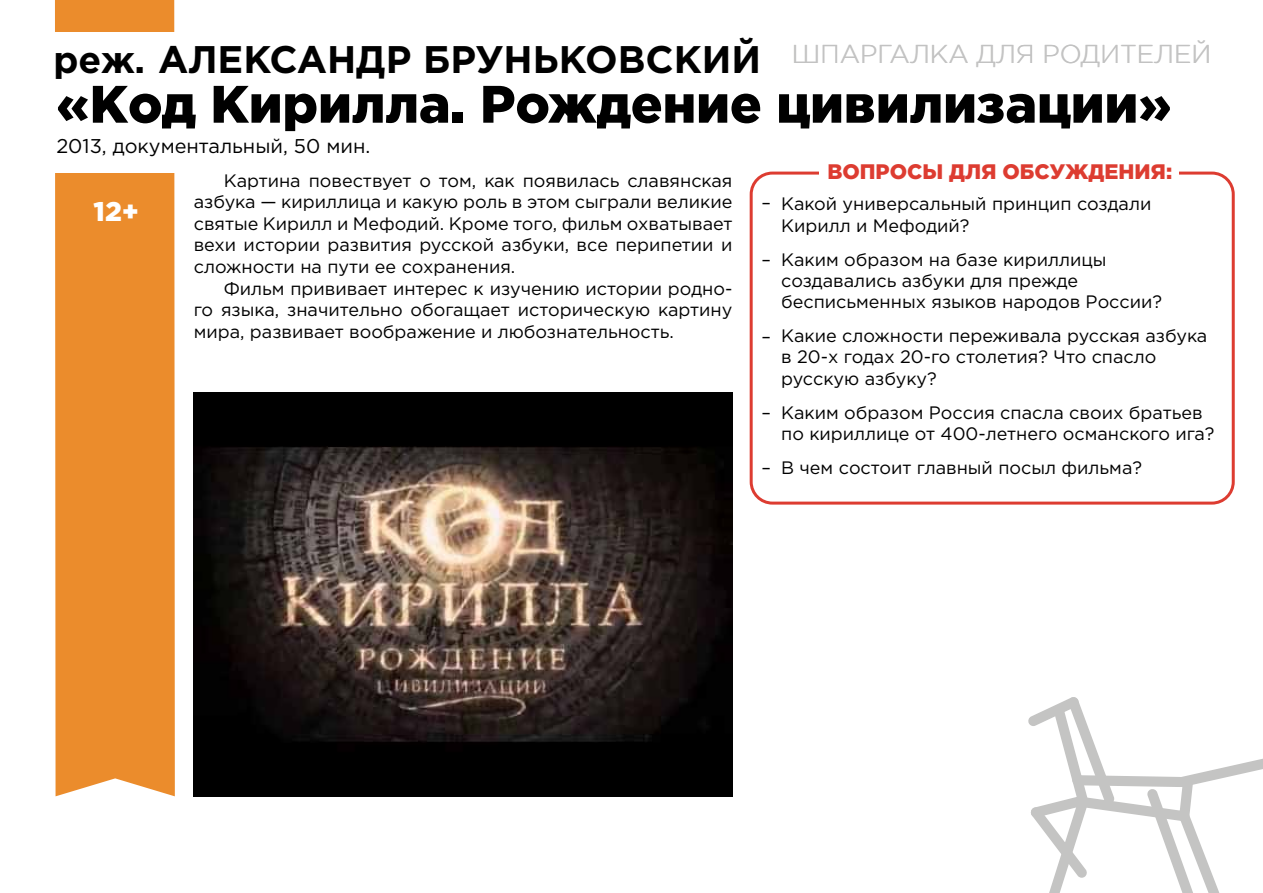
<style>
.page{position:relative;width:1263px;height:893px;background:#fff}
.page>*{position:absolute;margin:0;border:0;box-sizing:border-box;transform-origin:0 0}
.t1{font:900 52.65px "Gotham Pro";color:#000}
.t2{font:700 38.4px "Gotham Pro";color:#000}
.t3{font:900 27px "Gotham Pro";color:#fff}
.t4{font:300 25.8px "Gotham Pro";color:#c5c5c4}
.t5{font:900 21px "Gotham Pro";color:#dd3c31}
.t6{font:19.95px "Gotham Pro";color:#000}
.t7{font:18px/21.6px "Gotham Pro";color:#000}
.s1{font-size:37.2px}
</style>
<div class="page">
<div style="left:750px;top:172px;width:485px;height:333px;border:3px solid #dd3c31;border-radius:21px"></div>
<div style="left:820px;top:156px;width:359px;height:35px;background:#fff"></div>
<div style="left:55px;top:0;width:120px;height:796px;background:#eb8c2c"></div>
<div style="left:52px;top:32px;width:128px;height:141px;background:#fff"></div>
<svg style="left:1028px;top:697px;width:235px;height:196px"></svg>
<img style="left:194px;top:392px;width:538px;height:404px">
<h2 class="t2" style="left:53px;top:37px;width:709px"><span class="s1">реж.</span> АЛЕКСАНДР БРУНЬКОВСКИЙ</h2>
<h3 class="t4" style="left:791px;top:40px;width:421px">ШПАРГАЛКА ДЛЯ РОДИТЕЛЕЙ</h3>
<h1 class="t1" style="left:56px;top:74px;width:1116px">«Код Кирилла. Рождение цивилизации»</h1>
<p class="t6" style="left:56px;top:135px;width:315px">2013, документальный, 50 мин.</p>
<h3 class="t3" style="left:94px;top:196px;width:47px">12+</h3>
<p class="t7" style="left:194px;top:169px;width:540px;text-align:justify;text-indent:30px">Картина повествует о том, как появилась славянская азбука — кириллица и какую роль в этом сыграли великие святые Кирилл и Мефодий. Кроме того, фильм охватывает вехи истории развития русской азбуки, все перипетии и сложности на пути ее сохранения.</p>
<p class="t7" style="left:194px;top:277px;width:540px;text-align:justify;text-indent:30px">Фильм прививает интерес к изучению истории родно&shy;го языка, значительно обогащает историческую картину мира, развивает воображение и любознательность.</p>
<p class="t7" style="left:761px;top:192px;width:11px">–</p>
<p class="t7" style="left:761px;top:248px;width:11px">–</p>
<p class="t7" style="left:761px;top:326px;width:11px">–</p>
<p class="t7" style="left:761px;top:402px;width:11px">–</p>
<p class="t7" style="left:761px;top:457px;width:11px">–</p>
<p class="t5" style="left:827px;top:160px;width:346px">ВОПРОСЫ ДЛЯ ОБСУЖДЕНИЯ:</p>
<p class="t7" style="left:781px;top:193px;width:372px">Какой универсальный принцип создали<br>Кирилл и Мефодий?</p>
<p class="t7" style="left:781px;top:249px;width:383px">Каким образом на базе кириллицы создавались азбуки для прежде бесписьменных языков народов России?</p>
<p class="t7" style="left:781px;top:325px;width:428px">Какие сложности переживала русская азбука в 20-х годах 20-го столетия? Что спасло русскую азбуку?</p>
<p class="t7" style="left:781px;top:402px;width:435px">Каким образом Россия спасла своих братьев по кириллице от 400-летнего османского ига?</p>
<p class="t7" style="left:781px;top:457px;width:362px">В чем состоит главный посыл фильма?</p>
</div>
